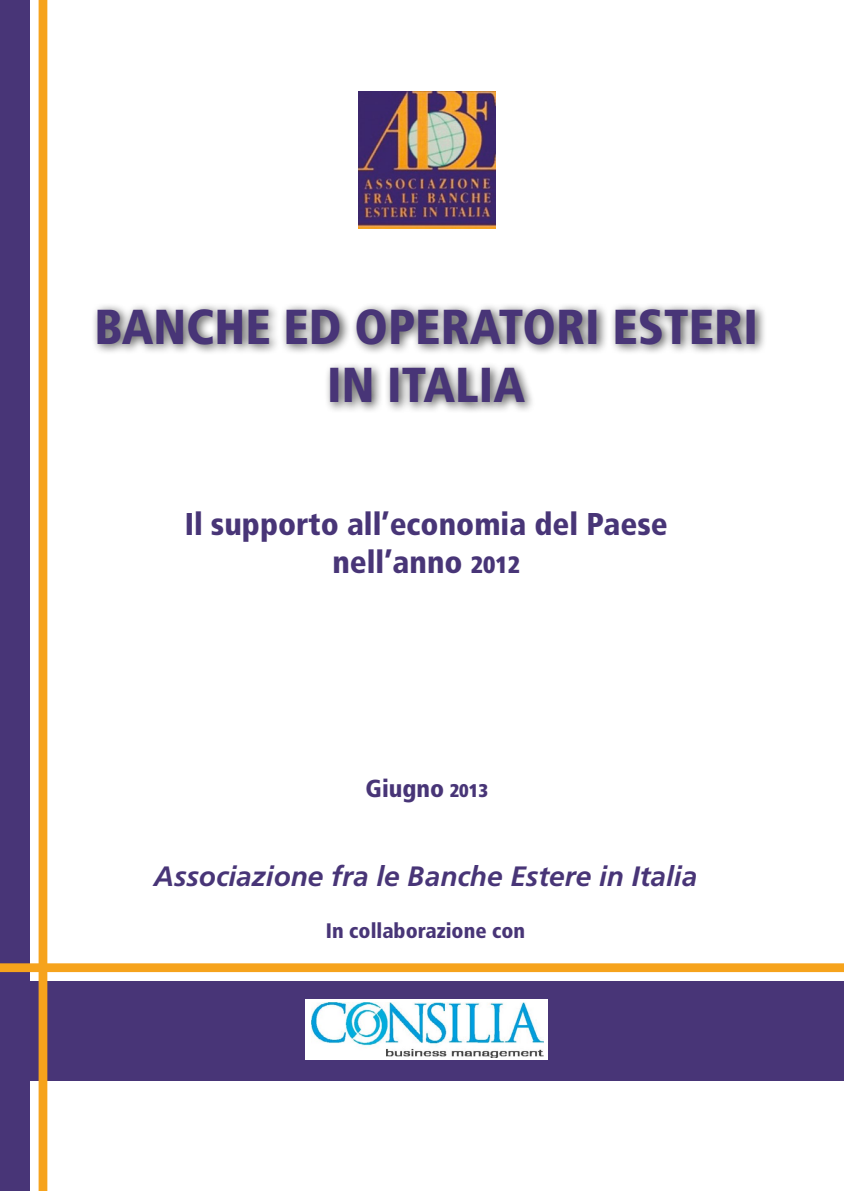
<style>
.page{position:relative;width:844px;height:1191px;background:#fff}
.page>*{position:absolute;margin:0;border:0;box-sizing:border-box;transform-origin:0 0}
.t1{font:900 condensed 49px/58.8px "Frutiger LT Std";color:#483577;text-align:center}
.t2{font:900 condensed 31.5px/37.8px "Frutiger LT Std";color:#483577;text-align:center}
.t3{font:italic 700 28px "Frutiger LT Std";color:#483577}
.t4{font:900 condensed 24.5px "Frutiger LT Std";color:#483577}
.t5{font:900 condensed 21px "Frutiger LT Std";color:#483577}
.s1{font-size:23.62px}
.s2{font-size:18.38px}
</style>
<div class="page">
<div style="left:5px;top:981px;width:838px;height:99px;background:#483577"></div>
<img style="left:358px;top:91px;width:137px;height:137px">
<div style="left:91px;top:302px;width:675px;height:112px;background:#000;opacity:.7"></div>
<div style="left:0;top:0;width:30px;height:1191px;background:#483577"></div>
<div style="left:0;top:963px;width:843px;height:9px;background:#f6a31c"></div>
<div style="left:39px;top:0;width:8px;height:1191px;background:#f6a31c"></div>
<div style="left:305px;top:999px;width:243px;height:61px;background:#fff"></div>
<img style="left:311px;top:1003px;width:232px;height:54px">
<h1 class="t1" style="left:94px;top:297px;width:664px">BANCHE ED OPERATORI ESTERI<br>IN ITALIA</h1>
<p class="t2" style="left:185px;top:505px;width:484px">Il supporto all’economia del Paese nell’anno <span class="s1">2012</span></p>
<p class="t4" style="left:365px;top:774px;width:124px">Giugno <span class="s2">2013</span></p>
<p class="t3" style="left:154px;top:859px;width:545px">Associazione fra le Banche Estere in Italia</p>
<p class="t5" style="left:326px;top:918px;width:201px">In collaborazione con</p>
</div>
